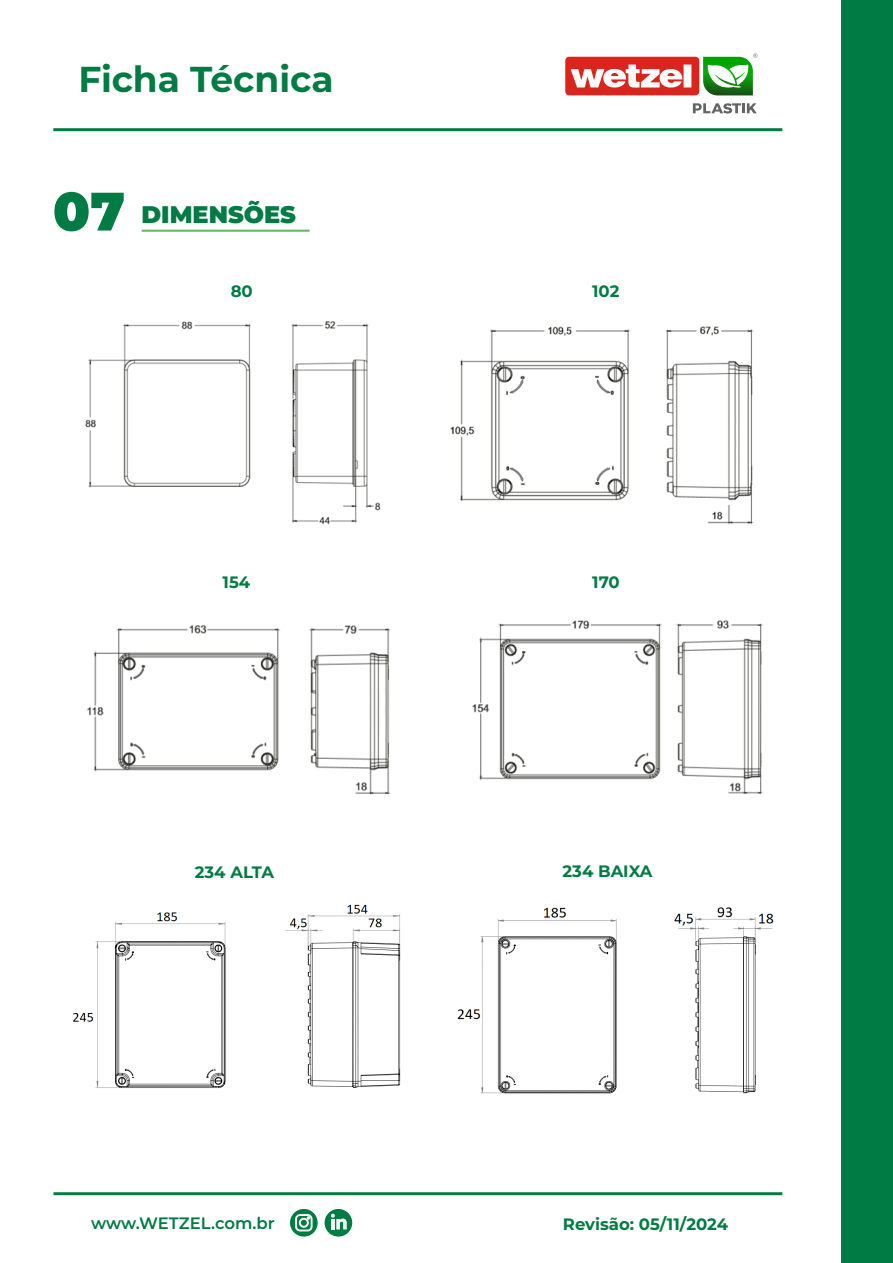
<style>
.page{position:relative;width:893px;height:1263px;background:#fff}
.page>*{position:absolute;margin:0;border:0;box-sizing:border-box;transform-origin:0 0}
.t1{font:900 54px "Montserrat";color:#007b43}
.t2{font:700 36px "Montserrat";color:#007b43}
.t3{font:900 24px "Montserrat";color:#007b43}
.t4{font:700 16.5px "Montserrat";color:#007b43}
.t5{font:600 16.5px "Montserrat";color:#007b43}
</style>
<div class="page">
<div style="left:841px;top:0;width:52px;height:1263px;background:#007b43"></div>
<hr style="left:53px;top:128px;width:729px;height:3px;background:#007b43">
<hr style="left:54px;top:1192px;width:728px;height:3px;background:#007b43">
<svg style="left:565px;top:53px;width:192px;height:61px"></svg>
<div style="left:290px;top:1209px;width:28px;height:27px;background:#007b43;border-radius:50%"></div>
<svg style="left:295px;top:1214px;width:18px;height:18px"></svg>
<div style="left:325px;top:1209px;width:27px;height:27px;background:#007b43;border-radius:50%"></div>
<svg style="left:331px;top:1214px;width:16px;height:15px"></svg>
<hr style="left:142px;top:230px;width:168px;height:2px;background:#5fba64">
<img style="left:85px;top:321px;width:296px;height:204px">
<img style="left:450px;top:326px;width:304px;height:199px">
<img style="left:87px;top:625px;width:304px;height:170px">
<img style="left:472px;top:620px;width:291px;height:175px">
<img style="left:72px;top:904px;width:329px;height:185px">
<img style="left:457px;top:907px;width:317px;height:187px">
<h2 class="t2" style="left:78px;top:53px;width:257px">Ficha Técnica</h2>
<h1 class="t1" style="left:53px;top:171px;width:74px">07</h1>
<h3 class="t3" style="left:141px;top:197px;width:156px">DIMENSÕES</h3>
<p class="t4" style="left:231px;top:279px;width:24px">80</p>
<p class="t4" style="left:592px;top:279px;width:29px">102</p>
<p class="t4" style="left:223px;top:570px;width:29px">154</p>
<p class="t4" style="left:592px;top:570px;width:29px">170</p>
<p class="t4" style="left:195px;top:861px;width:81px">234 ALTA</p>
<p class="t4" style="left:562px;top:859px;width:92px">234 BAIXA</p>
<p class="t5" style="left:91px;top:1211px;width:185px">www.WETZEL.com.br</p>
<p class="t4" style="left:563px;top:1212px;width:167px">Revisão: 05/11/2024</p>
</div>
